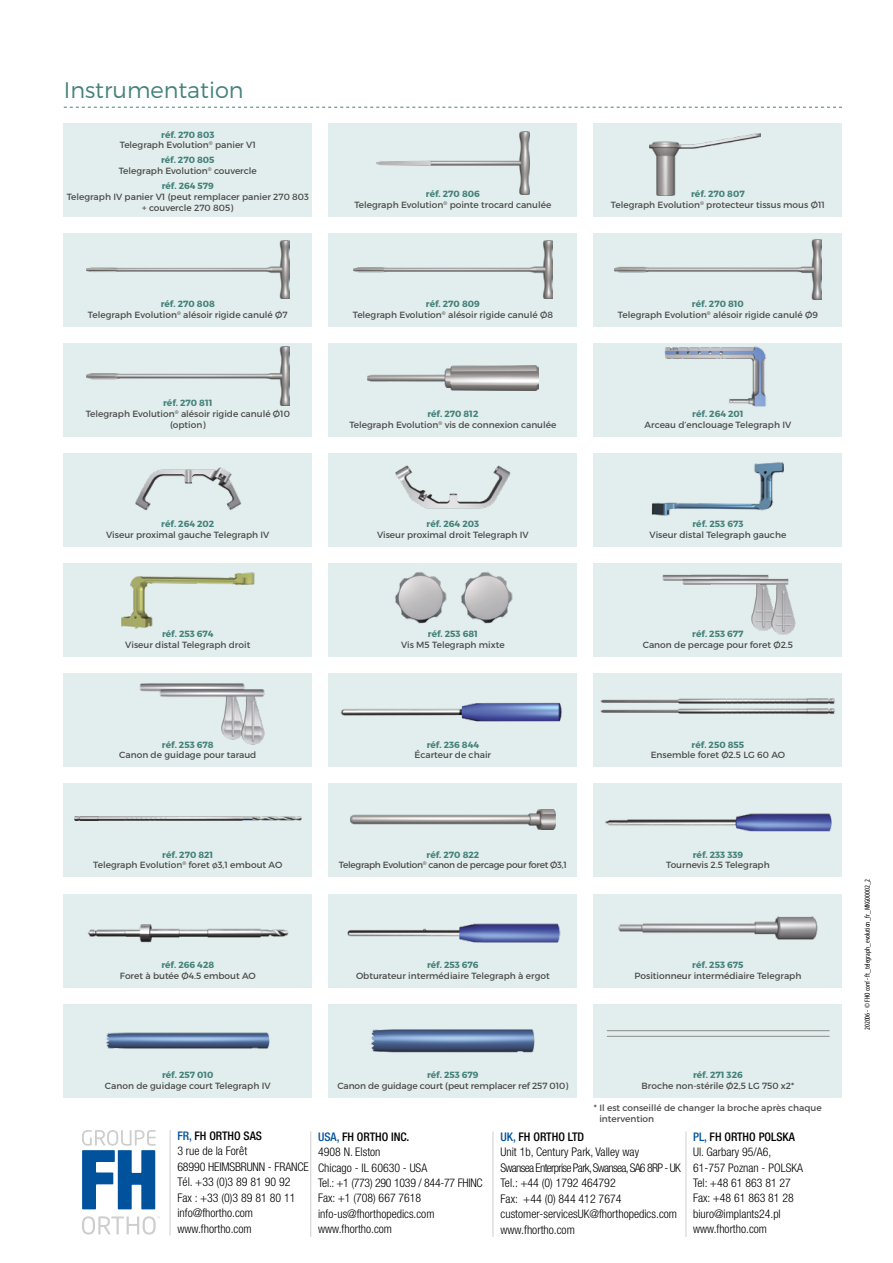
<style>
.page{position:relative;width:893px;height:1263px;background:#fff}
.page>*{position:absolute;margin:0;border:0;box-sizing:border-box;transform-origin:0 0}
.t1{font:300 22.5px "Montserrat";color:#44827b}
.t2{font:300 condensed 11.85px/15.6px "Helvetica Neue";color:#000}
.t3{font:9px/10.8px "Montserrat";color:#4a4a49;text-align:center}
.t4{font:700 9px "Montserrat";color:#44827b}
.t5{font:9px/10.8px "Montserrat";letter-spacing:-.03em;color:#4a4a49;text-align:center}
.t6{font:condensed 7.5px "Myriad Pro";color:#000}
.s1{font-weight:700;color:#44827b}
.s2{font-weight:500;color:#00529d}
.s3{font-weight:500}
</style>
<div class="page">
<svg style="left:64px;top:107px;width:778px;height:1px"></svg>
<div style="left:64px;top:123px;width:248px;height:93px;background:#e2eeed"></div>
<div style="left:329px;top:123px;width:248px;height:93px;background:#e2eeed"></div>
<div style="left:329px;top:233px;width:248px;height:93px;background:#e2eeed"></div>
<div style="left:329px;top:343px;width:248px;height:94px;background:#e2eeed"></div>
<div style="left:329px;top:454px;width:248px;height:93px;background:#e2eeed"></div>
<div style="left:329px;top:564px;width:248px;height:93px;background:#e2eeed"></div>
<div style="left:329px;top:674px;width:248px;height:93px;background:#e2eeed"></div>
<div style="left:329px;top:784px;width:248px;height:93px;background:#e2eeed"></div>
<div style="left:329px;top:894px;width:248px;height:93px;background:#e2eeed"></div>
<div style="left:329px;top:1004px;width:248px;height:93px;background:#e2eeed"></div>
<div style="left:64px;top:233px;width:248px;height:93px;background:#e2eeed"></div>
<div style="left:64px;top:343px;width:248px;height:94px;background:#e2eeed"></div>
<div style="left:64px;top:454px;width:248px;height:93px;background:#e2eeed"></div>
<div style="left:64px;top:564px;width:248px;height:93px;background:#e2eeed"></div>
<div style="left:64px;top:674px;width:248px;height:93px;background:#e2eeed"></div>
<div style="left:64px;top:784px;width:248px;height:93px;background:#e2eeed"></div>
<div style="left:64px;top:894px;width:248px;height:93px;background:#e2eeed"></div>
<div style="left:64px;top:1004px;width:248px;height:93px;background:#e2eeed"></div>
<div style="left:594px;top:123px;width:248px;height:93px;background:#e2eeed"></div>
<div style="left:594px;top:233px;width:248px;height:93px;background:#e2eeed"></div>
<div style="left:594px;top:343px;width:248px;height:94px;background:#e2eeed"></div>
<div style="left:594px;top:454px;width:248px;height:93px;background:#e2eeed"></div>
<div style="left:594px;top:564px;width:248px;height:93px;background:#e2eeed"></div>
<div style="left:594px;top:674px;width:248px;height:93px;background:#e2eeed"></div>
<div style="left:594px;top:784px;width:248px;height:93px;background:#e2eeed"></div>
<div style="left:594px;top:894px;width:248px;height:93px;background:#e2eeed"></div>
<img style="left:664px;top:346px;width:102px;height:61px">
<img style="left:135px;top:467px;width:107px;height:44px">
<img style="left:395px;top:465px;width:116px;height:44px">
<img style="left:634px;top:453px;width:167px;height:63px">
<img style="left:121px;top:572px;width:134px;height:57px">
<img style="left:395px;top:572px;width:52px;height:52px">
<img style="left:461px;top:572px;width:52px;height:52px">
<img style="left:662px;top:574px;width:16px;height:7px">
<img style="left:678px;top:574px;width:118px;height:61px">
<img style="left:135px;top:673px;width:115px;height:19px">
<img style="left:155px;top:674px;width:110px;height:71px">
<img style="left:340px;top:702px;width:222px;height:20px">
<img style="left:600px;top:708px;width:235px;height:6px">
<img style="left:600px;top:698px;width:235px;height:6px">
<img style="left:605px;top:813px;width:227px;height:19px">
<img style="left:88px;top:924px;width:201px;height:19px">
<img style="left:347px;top:923px;width:214px;height:20px">
<img style="left:618px;top:916px;width:200px;height:24px">
<img style="left:106px;top:1032px;width:164px;height:17px">
<img style="left:371px;top:1029px;width:164px;height:24px">
<img style="left:350px;top:809px;width:205px;height:20px">
<img style="left:74px;top:816px;width:227px;height:5px">
<img style="left:367px;top:366px;width:172px;height:24px">
<img style="left:86px;top:347px;width:203px;height:58px">
<img style="left:615px;top:239px;width:206px;height:60px">
<img style="left:353px;top:241px;width:200px;height:57px">
<img style="left:86px;top:240px;width:203px;height:59px">
<img style="left:649px;top:134px;width:111px;height:62px">
<img style="left:376px;top:132px;width:154px;height:62px">
<hr style="left:170px;top:1130px;width:1px;height:105px;background:#cecece">
<hr style="left:310px;top:1131px;width:1px;height:106px;background:#cecece">
<hr style="left:493px;top:1131px;width:1px;height:106px;background:#cecece">
<hr style="left:686px;top:1131px;width:1px;height:106px;background:#cecece">
<svg style="left:82px;top:1216px;width:78px;height:18px"></svg>
<svg style="left:82px;top:1130px;width:74px;height:79px"></svg>
<div style="left:594px;top:1004px;width:248px;height:93px;background:#e2eeed"></div>
<hr style="left:607px;top:1036px;width:222px;height:1px;background:#959595">
<hr style="left:607px;top:1030px;width:222px;height:1px;background:#959595">
<h1 class="t1" style="left:64px;top:77px;width:181px">Instrumentation</h1>
<p class="t3" style="left:120px;top:129px;width:138px"><span class="s1">réf. 270 803<br></span>Telegraph Evolution<sup>®</sup> panier V1</p>
<p class="t3" style="left:119px;top:155px;width:140px"><span class="s1">réf. 270 805<br></span>Telegraph Evolution<sup>®</sup> couvercle</p>
<p class="t4" style="left:162px;top:180px;width:54px">réf. 264 579</p>
<p class="t3" style="left:67px;top:191px;width:244px">Telegraph IV panier V1 (peut remplacer panier 270 803 + couvercle 270 805)</p>
<p class="t3" style="left:354px;top:188px;width:199px"><span class="s1">réf. 270 806<br></span>Telegraph Evolution<sup>®</sup> pointe trocard canulée</p>
<p class="t3" style="left:611px;top:188px;width:216px"><span class="s1">réf. 270 807<br></span>Telegraph Evolution<sup>®</sup> protecteur tissus mous Ø11</p>
<p class="t3" style="left:88px;top:299px;width:201px"><span class="s1">réf. 270 808<br></span>Telegraph Evolution<sup>®</sup> alésoir rigide canulé Ø7</p>
<p class="t3" style="left:353px;top:299px;width:202px"><span class="s1">réf. 270 809<br></span>Telegraph Evolution<sup>®</sup> alésoir rigide canulé Ø8</p>
<p class="t3" style="left:618px;top:299px;width:202px"><span class="s1">réf. 270 810<br></span>Telegraph Evolution<sup>®</sup> alésoir rigide canulé Ø9</p>
<p class="t3" style="left:86px;top:398px;width:206px"><span class="s1">réf. 270 811<br></span>Telegraph Evolution<sup>®</sup> alésoir rigide canulé Ø10 (option)</p>
<p class="t3" style="left:349px;top:409px;width:209px"><span class="s1">réf. 270 812<br></span>Telegraph Evolution<sup>®</sup> vis de connexion canulée</p>
<p class="t4" style="left:692px;top:408px;width:53px">réf. 264 201</p>
<p class="t3" style="left:645px;top:419px;width:148px">Arceau d’enclouage Telegraph IV</p>
<p class="t4" style="left:161px;top:519px;width:54px">réf. 264 202</p>
<p class="t3" style="left:106px;top:529px;width:165px">Viseur proximal gauche Telegraph IV</p>
<p class="t4" style="left:427px;top:519px;width:54px">réf. 264 203</p>
<p class="t3" style="left:377px;top:529px;width:153px">Viseur proximal droit Telegraph IV</p>
<p class="t4" style="left:692px;top:519px;width:52px">réf. 253 673</p>
<p class="t3" style="left:649px;top:529px;width:138px">Viseur distal Telegraph gauche</p>
<p class="t4" style="left:162px;top:629px;width:53px">réf. 253 674</p>
<p class="t3" style="left:125px;top:640px;width:127px">Viseur distal Telegraph droit</p>
<p class="t4" style="left:428px;top:629px;width:52px">réf. 253 681</p>
<p class="t3" style="left:401px;top:640px;width:105px">Vis M5 Telegraph mixte</p>
<p class="t4" style="left:692px;top:629px;width:53px">réf. 253 677</p>
<p class="t3" style="left:643px;top:640px;width:152px">Canon de percage pour foret Ø2.5</p>
<p class="t4" style="left:162px;top:739px;width:53px">réf. 253 678</p>
<p class="t3" style="left:119px;top:750px;width:139px">Canon de guidage pour taraud</p>
<p class="t4" style="left:427px;top:739px;width:54px">réf. 236 844</p>
<p class="t3" style="left:415px;top:750px;width:78px">Écarteur de chair</p>
<p class="t4" style="left:692px;top:739px;width:54px">réf. 250 855</p>
<p class="t3" style="left:651px;top:750px;width:136px">Ensemble foret Ø2.5 LG 60 AO</p>
<p class="t3" style="left:93px;top:849px;width:191px"><span class="s1">réf. 270 821<br></span>Telegraph Evolution<sup>®</sup> foret ø3,1 embout AO</p>
<p class="t5" style="left:339px;top:849px;width:230px"><span class="s1">réf. 270 822<br></span>Telegraph Evolution<sup>®</sup> canon de percage pour foret Ø3,1</p>
<p class="t4" style="left:693px;top:849px;width:52px">réf. 233 339</p>
<p class="t3" style="left:666px;top:860px;width:105px">Tournevis 2.5 Telegraph</p>
<p class="t4" style="left:161px;top:959px;width:54px">réf. 266 428</p>
<p class="t3" style="left:120px;top:970px;width:137px">Foret à butée Ø4.5 embout AO</p>
<p class="t4" style="left:427px;top:959px;width:53px">réf. 253 676</p>
<p class="t3" style="left:356px;top:970px;width:195px">Obturateur intermédiaire Telegraph à ergot</p>
<p class="t4" style="left:692px;top:959px;width:53px">réf. 253 675</p>
<p class="t3" style="left:634px;top:970px;width:168px">Positionneur intermédiaire Telegraph</p>
<p class="t4" style="left:162px;top:1069px;width:53px">réf. 257 010</p>
<p class="t3" style="left:105px;top:1080px;width:167px">Canon de guidage court Telegraph IV</p>
<p class="t4" style="left:427px;top:1069px;width:53px">réf. 253 679</p>
<p class="t3" style="left:337px;top:1080px;width:232px">Canon de guidage court (peut remplacer ref 257 010)</p>
<p class="t4" style="left:693px;top:1069px;width:51px">réf. 271 326</p>
<p class="t3" style="left:641px;top:1080px;width:154px">Broche non-stérile Ø2,5 LG 750 x2*</p>
<p class="t3" style="left:599px;top:1102px;width:224px;text-align:left;text-indent:-5px">* Il est conseillé de changer la broche après chaque intervention</p>
<h2 class="t2" style="left:177px;top:1127px;width:133px"><span class="s2">FR,</span> <span class="s3">FH ORTHO SAS<br></span>3 rue de la Forêt<br>68990 HEIMSBRUNN - FRANCE<br>Tél. +33 (0)3 89 81 90 92<br>Fax : +33 (0)3 89 81 80 11 info@fhortho.com www.fhortho.com</h2>
<h2 class="t2" style="left:318px;top:1129px;width:166px"><span class="s2">USA,</span> <span class="s3">FH ORTHO INC.<br></span>4908 N. Elston<br>Chicago - IL 60630 - USA<br>Tel.: +1 (773) 290 1039 / 844-77 FHINC<br>Fax: +1 (708) 667 7618 info-us@fhorthopedics.com www.fhortho.com</h2>
<h2 class="t2" style="left:501px;top:1128px;width:182px"><span class="s2">UK,</span> <span class="s3">FH ORTHO LTD<br></span>Unit 1b, Century Park, Valley way<br>Swansea Enterprise Park, Swansea, SA6 8RP - UK<br>Tel.: +44 (0) 1792 464792<br>Fax: +44 (0) 844 412 7674 customer-servicesUK@fhorthopedics.com www.fhortho.com</h2>
<h2 class="t2" style="left:693px;top:1129px;width:111px"><span class="s2">PL,</span> <span class="s3">FH ORTHO POLSKA<br></span>Ul. Garbary 95/A6,<br>61-757 Poznan - POLSKA<br>Tel: +48 61 863 81 27<br>Fax: +48 61 863 81 28 biuro@implants24.pl www.fhortho.com</h2>
<p class="t6" style="left:863px;top:1030px;width:153px;rotate:-90deg">202006 - © FHO com’ - ft_telegraph_evolution_fr_MKG00002_2</p>
</div>
